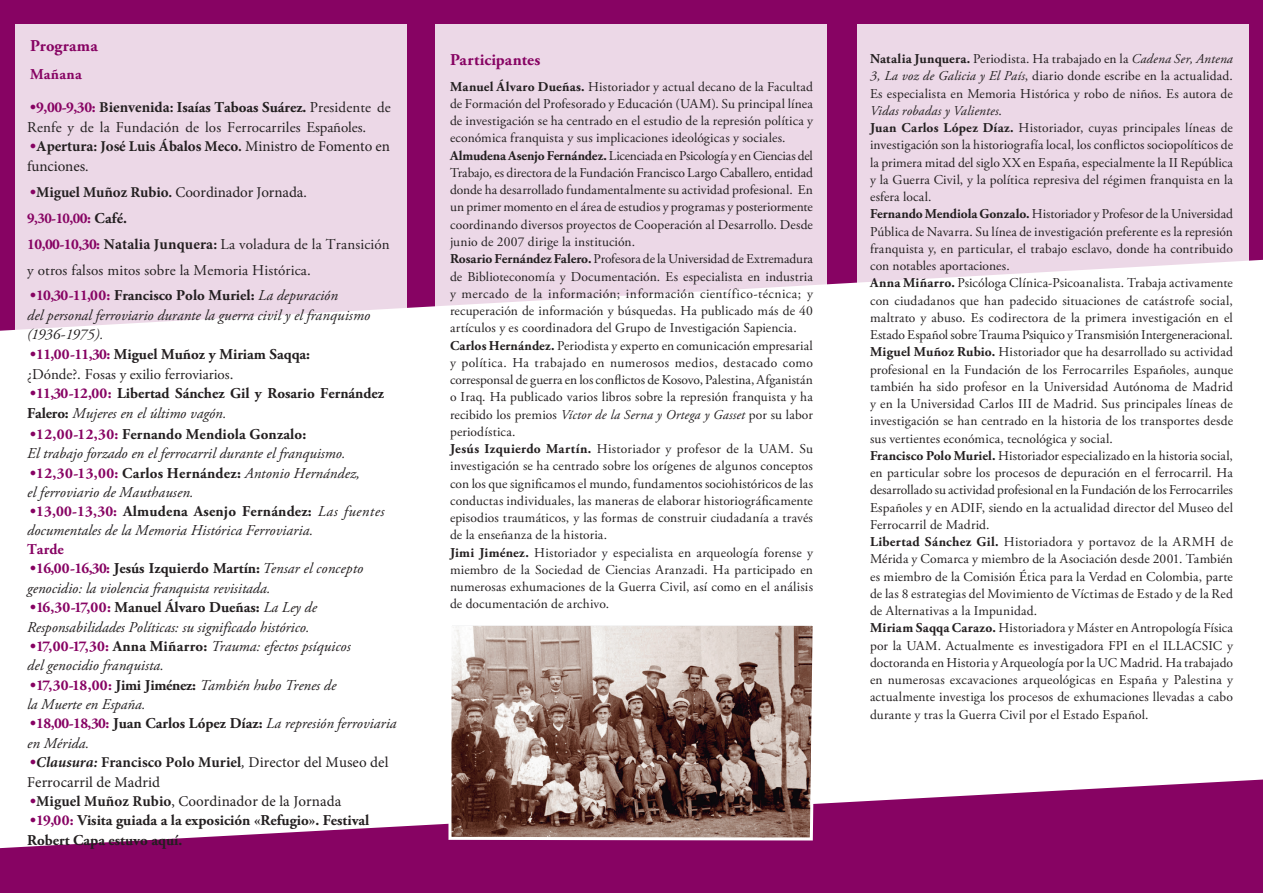
<style>
.page{position:relative;width:1263px;height:893px;background:#fff}
.page>*{position:absolute;margin:0;border:0;box-sizing:border-box;transform-origin:0 0}
.Head1{font:700 16.5px "Adobe Garamond Pro";letter-spacing:.005em;color:#870363}
.t1{font:italic 15px/19.5px "Adobe Garamond Pro";color:#231f20}
.t2{font:15px/19.5px "Adobe Garamond Pro";letter-spacing:.01em;color:#231f20}
.t3{font:15px/19.5px "Minion Pro";letter-spacing:.005em;color:#231f20}
.t4{font:700 15px/19.5px "Adobe Garamond Pro";color:#231f20}
.Head1-2{font:700 15px "Adobe Garamond Pro";letter-spacing:.01em;color:#870363}
.MainText{font:13.5px/17.2px "Adobe Garamond Pro";letter-spacing:.01em;color:#231f20;text-align:justify}
.s1{font-weight:700;color:#870363}
.s2{font-family:"Minion Pro";font-weight:700}
.s3{font-weight:700}
.s4{font-family:"Adobe Garamond Pro";font-weight:700;color:#870363}
.s5{font-family:"Adobe Garamond Pro";font-weight:700}
.s6{font-weight:700;font-style:normal;color:#870363}
.s7{font-weight:700;font-style:normal}
.s8{color:#870363}
.s9{font-weight:400;font-style:italic}
.s10{font-weight:700;font-style:italic}
.s11{font-style:italic}
</style>
<div class="page">
<div style="left:0;top:0;width:1263px;height:331px;background:#870363"></div>
<svg style="left:0;top:779px;width:1263px;height:114px;fill:#870363"></svg>
<div style="left:16px;top:24px;width:391px;height:307px;background:#ecd8e7"></div>
<svg style="left:436px;top:24px;width:391px;height:307px;fill:#ecd8e7"></svg>
<svg style="left:857px;top:24px;width:391px;height:307px;fill:#ecd8e7"></svg>
<svg style="left:447px;top:625px;width:370px;height:217px"></svg>
<p class="Head1" style="left:30px;top:36px;width:69px">Programa</p>
<p class="Head1-2" style="left:30px;top:66px;width:53px">Mañana</p>
<p class="t2" style="left:27px;top:98px;width:365px"><span class="s1">•9,00-9,30:</span> <span class="s2">Bienvenida:</span> <span class="s3">Isaías Taboas Suárez.</span> Presidente de<br>Renfe y de la Fundación de los Ferrocarriles Españoles.</p>
<p class="t3" style="left:27px;top:137px;width:364px"><span class="s4">•</span><span class="s3">Apertura: José Luis Ábalos Meco.</span> Ministro de Fomento en funciones.</p>
<p class="t3" style="left:27px;top:179px;width:281px;line-height:26.2px"><span class="s4">•</span><span class="s3">Miguel Muñoz Rubio.</span> Coordinador Jornada.<br><span class="s1">9,30</span><span class="s4">-</span><span class="s1">10</span><span class="s4">,</span><span class="s1">0</span><span class="s4">0:</span> <span class="s5">Café.</span></p>
<p class="t2" style="left:27px;top:232px;width:364px;line-height:26.1px"><span class="s1">10,00-10,30:</span> <span class="s2">Natalia Junquera:</span> La voladura de la Transición y otros falsos mitos sobre la Memoria Histórica.</p>
<p class="t1" style="left:27px;top:286px;width:344px"><span class="s6">•10,30-11,00:</span> <span class="s7">Francisco Polo Muriel:</span> La depuración<br>del personal ferroviario durante la guerra civil y el franquismo (1936-1975).</p>
<p class="t2" style="left:27px;top:345px;width:284px"><span class="s1">•11,00-11,30:</span> <span class="s3">Miguel Muñoz y Miriam Saqqa: </span>¿Dónde?. Fosas y exilio ferroviarios.</p>
<p class="t4" style="left:27px;top:384px;width:358px"><span class="s8">•11,30-12,00:</span> Libertad Sánchez Gil y Rosario Fernández<br>Falero: <span class="s9">Mujeres en el último vagón.</span></p>
<p class="t1" style="left:27px;top:425px;width:320px"><span class="s6">•12,00-12,30:</span> <span class="s7">Fernando Mendiola Gonzalo:<br></span>El trabajo forzado en el ferrocarril durante el franquismo.</p>
<p class="t1" style="left:27px;top:463px;width:334px"><span class="s6">•12,30-13,00:</span> <span class="s7">Carlos Hernández:</span> Antonio Hernández, el ferroviario de Mauthausen.</p>
<p class="t1" style="left:27px;top:502px;width:359px;line-height:18.9px"><span class="s6">•13,00-13,30:</span> <span class="s7">Almudena Asenjo Fernández:</span> Las fuentes documentales de la Memoria Histórica Ferroviaria.</p>
<p class="Head1-2" style="left:27px;top:541px;width:38px">Tarde</p>
<p class="t1" style="left:27px;top:559px;width:337px"><span class="s6">•16,00-16,30:</span> <span class="s7">Jesús Izquierdo Martín:</span> Tensar el concepto genocidio: la violencia franquista revisitada.</p>
<p class="t1" style="left:27px;top:598px;width:291px"><span class="s6">•16,30-17,00:</span> <span class="s7">Manuel Álvaro Dueñas:</span> La Ley de<br>Responsabilidades Políticas: su significado histórico.</p>
<p class="t1" style="left:27px;top:637px;width:325px"><span class="s6">•17,00-17,30:</span> <span class="s7">Anna Miñarro:</span> Trauma: efectos psíquicos del genocidio franquista.</p>
<p class="t1" style="left:27px;top:675px;width:310px"><span class="s6">•17,30-18,00:</span> <span class="s7">Jimi Jiménez:</span> También hubo Trenes de la Muerte en España.</p>
<p class="t1" style="left:27px;top:714px;width:371px"><span class="s6">•18,00-18,30:</span> <span class="s7">Juan Carlos López Díaz:</span> La represión ferroviaria en Mérida.</p>
<p class="t3" style="left:27px;top:753px;width:363px"><span class="s4">•</span><span class="s10">Clausura:</span> <span class="s3">Francisco Polo Muriel</span><span class="s11">,</span> Director del Museo del<br>Ferrocarril de Madrid</p>
<p class="t3" style="left:30px;top:792px;width:313px"><span class="s4">•</span><span class="s3">Miguel Muñoz Rubio</span>, Coordinador de la Jornada</p>
<p class="t4" style="left:27px;top:811px;width:344px"><span class="s8">•19,00:</span> Visita guiada a la exposición «Refugio». Festival<br>Robert Capa estuvo aquí.</p>
<p class="Head1" style="left:450px;top:50px;width:92px">Participantes</p>
<p class="MainText" style="left:450px;top:78px;width:364px"><span class="s3">Manuel Álvaro Dueñas.</span> Historiador y actual decano de la Facultad de Formación del Profesorado y Educación (UAM). Su principal línea de investigación se ha centrado en el estudio de la represión política y económica franquista y sus implicaciones ideológicas y sociales.</p>
<p class="MainText" style="left:450px;top:147px;width:364px"><span class="s3">Almudena Asenjo Fernández.</span> Licenciada en Psicología y en Ciencias del Trabajo, es directora de la Fundación Francisco Largo Caballero, entidad donde ha desarrollado fundamentalmente su actividad profesional. En un primer momento en el área de estudios y programas y posteriormente coordinando diversos proyectos de Cooperación al Desarrollo. Desde junio de 2007 dirige la institución.</p>
<p class="MainText" style="left:450px;top:251px;width:364px"><span class="s3">Rosario Fernández Falero.</span> Profesora de la Universidad de Extremadura de Biblioteconomía y Documentación. Es especialista en industria y mercado de la información; información científico-técnica; y recuperación de información y búsquedas. Ha publicado más de 40 artículos y es coordinadora del Grupo de Investigación Sapiencia.</p>
<p class="MainText" style="left:450px;top:337px;width:364px"><span class="s3">Carlos Hernández.</span> Periodista y experto en comunicación empresarial y política. Ha trabajado en numerosos medios, destacado como corresponsal de guerra en los conflictos de Kosovo, Palestina, Afganistán o Iraq. Ha publicado varios libros sobre la represión franquista y ha recibido los premios <span class="s11">Víctor de la Serna y Ortega y Gasset</span> por su labor periodística.</p>
<p class="MainText" style="left:450px;top:441px;width:365px"><span class="s3">Jesús Izquierdo Martín.</span> Historiador y profesor de la UAM. Su investigación se ha centrado sobre los orígenes de algunos conceptos con los que significamos el mundo, fundamentos sociohistóricos de las conductas individuales, las maneras de elaborar historiográficamente episodios traumáticos, y las formas de construir ciudadanía a través de la enseñanza de la historia.</p>
<p class="MainText" style="left:450px;top:544px;width:364px"><span class="s3">Jimi Jiménez.</span> Historiador y especialista en arqueología forense y miembro de la Sociedad de Ciencias Aranzadi. Ha participado en numerosas exhumaciones de la Guerra Civil, así como en el análisis de documentación de archivo.</p>
<p class="MainText" style="left:870px;top:51px;width:364px"><span class="s3">Natalia Junquera.</span> Periodista. Ha trabajado en la <span class="s11">Cadena Ser, Antena 3, La voz de Galicia y El País</span>, diario donde escribe en la actualidad.<br>Es especialista en Memoria Histórica y robo de niños. Es autora de <span class="s11">Vidas robadas y Valientes</span>.</p>
<p class="MainText" style="left:870px;top:120px;width:365px"><span class="s3">Juan Carlos López Díaz.</span> Historiador, cuyas principales líneas de investigación son la historiografía local, los conflictos sociopolíticos de la primera mitad del siglo XX en España, especialmente la II República y la Guerra Civil, y la política represiva del régimen franquista en la esfera local.</p>
<p class="MainText" style="left:870px;top:206px;width:364px"><span class="s3">Fernando Mendiola Gonzalo.</span> Historiador y Profesor de la Universidad Pública de Navarra. Su línea de investigación preferente es la represión franquista y, en particular, el trabajo esclavo, donde ha contribuido con notables aportaciones.</p>
<p class="MainText" style="left:870px;top:275px;width:364px"><span class="s3">Anna Miñarro.</span> Psicóloga Clínica-Psicoanalista. Trabaja activamente</p>
<p class="MainText" style="left:870px;top:292px;width:364px">con ciudadanos que han padecido situaciones de catástrofe social, maltrato y abuso. Es codirectora de la primera investigación en el Estado Español sobre Trauma Psiquico y Transmisión Intergeneracional.</p>
<p class="MainText" style="left:870px;top:344px;width:364px"><span class="s3">Miguel Muñoz Rubio.</span> Historiador que ha desarrollado su actividad</p>
<p class="MainText" style="left:870px;top:361px;width:364px">profesional en la Fundación de los Ferrocarriles Españoles, aunque también ha sido profesor en la Universidad Autónoma de Madrid y en la Universidad Carlos III de Madrid. Sus principales líneas de investigación se han centrado en la historia de los transportes desde sus vertientes económica, tecnológica y social.</p>
<p class="MainText" style="left:870px;top:447px;width:364px"><span class="s3">Francisco Polo Muriel.</span> Historiador especializado en la historia social, en particular sobre los procesos de depuración en el ferrocarril. Ha desarrollado su actividad profesional en la Fundación de los Ferrocarriles Españoles y en ADIF, siendo en la actualidad director del Museo del Ferrocarril de Madrid.</p>
<p class="MainText" style="left:870px;top:534px;width:364px"><span class="s3">Libertad Sánchez Gil.</span> Historiadora y portavoz de la ARMH de<br>Mérida y Comarca y miembro de la Asociación desde 2001. También</p>
<p class="MainText" style="left:870px;top:568px;width:364px">es miembro de la Comisión Ética para la Verdad en Colombia, parte de las 8 estrategias del Movimiento de Víctimas de Estado y de la Red de Alternativas a la Impunidad.</p>
<p class="MainText" style="left:870px;top:620px;width:364px"><span class="s3">Miriam Saqqa Carazo.</span> Historiadora y Máster en Antropología Física por la UAM. Actualmente es investigadora FPI en el ILLACSIC y doctoranda en Historia y Arqueología por la UC Madrid. Ha trabajado en numerosas excavaciones arqueológicas en España y Palestina y actualmente investiga los procesos de exhumaciones llevadas a cabo durante y tras la Guerra Civil por el Estado Español.</p>
</div>
